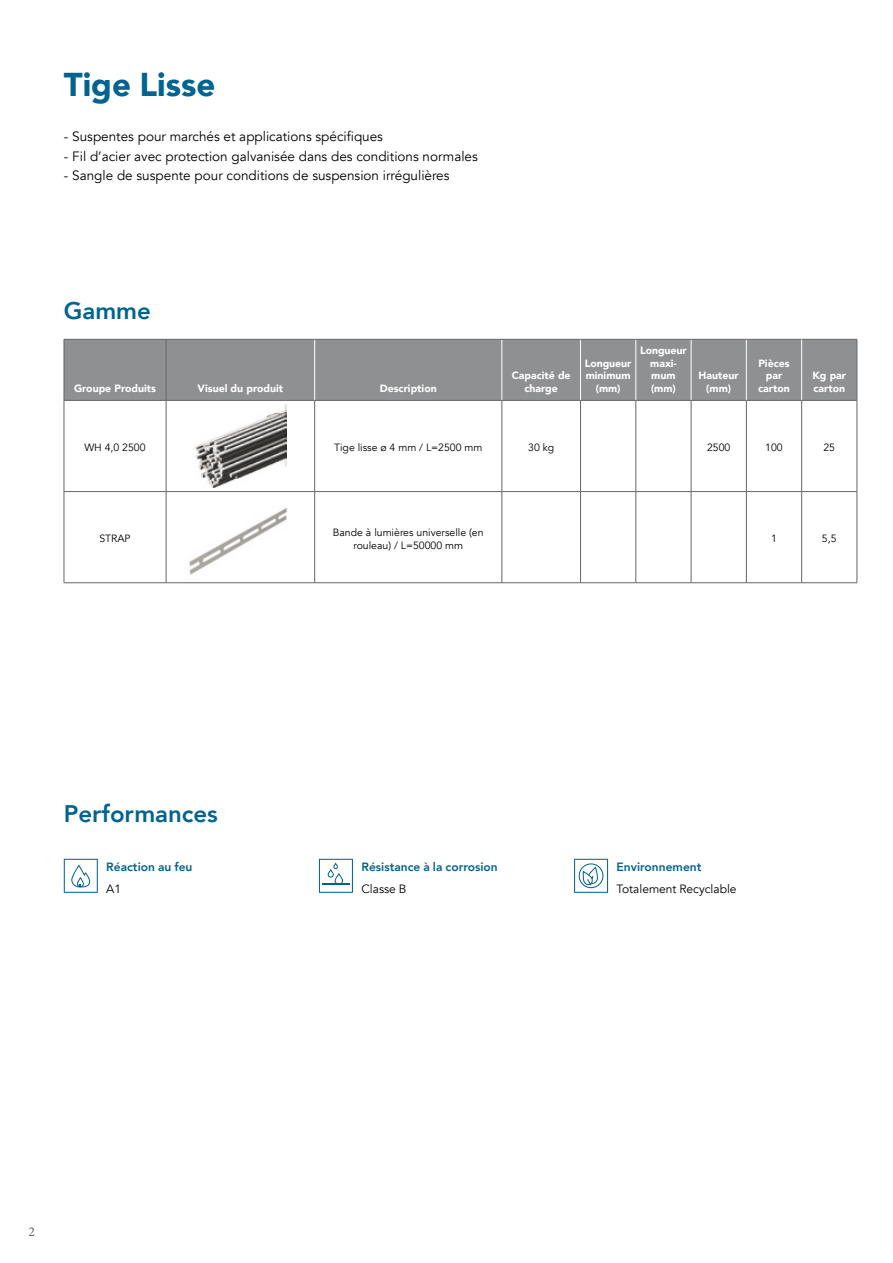
<style>
.page{position:relative;width:893px;height:1263px;background:#fff}
.page>*{position:absolute;margin:0;border:0;box-sizing:border-box;transform-origin:0 0}
.t1{font:900 33px "Avenir";color:#006390}
.t2{font:800 24px "Avenir";color:#006390}
.t3{font:13.5px "Avenir";color:#000}
.t4{font:13.5px "Minion Pro";color:#646567}
.t5{font:800 12px "Avenir";color:#006390}
.t6{font:12px "Avenir";color:#000}
.t7{font:900 10.5px/12.6px "Avenir";color:#fff;text-align:center}
.t8{font:10.5px/12.6px "Avenir";color:#000;text-align:center}
</style>
<div class="page">
<div style="left:65px;top:340px;width:792px;height:60px;background:#8f9092"></div>
<hr style="left:64px;top:401px;width:1px;height:90px;background:#646567">
<hr style="left:64px;top:492px;width:1px;height:90px;background:#646567">
<hr style="left:166px;top:401px;width:1px;height:90px;background:#646567">
<hr style="left:166px;top:492px;width:1px;height:90px;background:#646567">
<hr style="left:314px;top:401px;width:1px;height:90px;background:#646567">
<hr style="left:314px;top:492px;width:1px;height:90px;background:#646567">
<hr style="left:502px;top:401px;width:1px;height:90px;background:#646567">
<hr style="left:502px;top:492px;width:1px;height:90px;background:#646567">
<hr style="left:580px;top:401px;width:1px;height:90px;background:#646567">
<hr style="left:636px;top:401px;width:1px;height:90px;background:#646567">
<hr style="left:691px;top:401px;width:1px;height:90px;background:#646567">
<hr style="left:746px;top:401px;width:1px;height:90px;background:#646567">
<hr style="left:801px;top:401px;width:1px;height:90px;background:#646567">
<hr style="left:857px;top:401px;width:1px;height:90px;background:#646567">
<hr style="left:580px;top:492px;width:1px;height:90px;background:#646567">
<hr style="left:636px;top:492px;width:1px;height:90px;background:#646567">
<hr style="left:691px;top:492px;width:1px;height:90px;background:#646567">
<hr style="left:746px;top:492px;width:1px;height:90px;background:#646567">
<hr style="left:801px;top:492px;width:1px;height:90px;background:#646567">
<hr style="left:857px;top:492px;width:1px;height:90px;background:#646567">
<hr style="left:314px;top:339px;width:1px;height:61px;background:#fff">
<hr style="left:502px;top:339px;width:1px;height:61px;background:#fff">
<hr style="left:580px;top:339px;width:1px;height:61px;background:#fff">
<hr style="left:636px;top:339px;width:1px;height:61px;background:#fff">
<hr style="left:691px;top:339px;width:1px;height:61px;background:#fff">
<hr style="left:746px;top:339px;width:1px;height:61px;background:#fff">
<hr style="left:64px;top:582px;width:102px;height:1px;background:#646567">
<hr style="left:166px;top:582px;width:149px;height:1px;background:#646567">
<hr style="left:315px;top:582px;width:187px;height:1px;background:#646567">
<hr style="left:502px;top:582px;width:78px;height:1px;background:#646567">
<hr style="left:580px;top:582px;width:56px;height:1px;background:#646567">
<hr style="left:636px;top:582px;width:55px;height:1px;background:#646567">
<hr style="left:691px;top:582px;width:55px;height:1px;background:#646567">
<hr style="left:746px;top:582px;width:56px;height:1px;background:#646567">
<hr style="left:802px;top:582px;width:55px;height:1px;background:#646567">
<hr style="left:166px;top:339px;width:1px;height:61px;background:#646567">
<hr style="left:64px;top:339px;width:102px;height:1px;background:#646567">
<hr style="left:64px;top:339px;width:1px;height:61px;background:#646567">
<hr style="left:166px;top:339px;width:149px;height:1px;background:#646567">
<hr style="left:315px;top:339px;width:187px;height:1px;background:#646567">
<hr style="left:502px;top:339px;width:78px;height:1px;background:#646567">
<hr style="left:580px;top:339px;width:56px;height:1px;background:#646567">
<hr style="left:636px;top:339px;width:55px;height:1px;background:#646567">
<hr style="left:691px;top:339px;width:55px;height:1px;background:#646567">
<hr style="left:746px;top:339px;width:56px;height:1px;background:#646567">
<hr style="left:802px;top:339px;width:55px;height:1px;background:#646567">
<hr style="left:857px;top:339px;width:1px;height:61px;background:#646567">
<hr style="left:801px;top:339px;width:1px;height:61px;background:#fff">
<hr style="left:64px;top:400px;width:102px;height:1px;background:#646567">
<hr style="left:166px;top:400px;width:149px;height:1px;background:#646567">
<hr style="left:315px;top:400px;width:187px;height:1px;background:#646567">
<hr style="left:502px;top:400px;width:78px;height:1px;background:#646567">
<hr style="left:580px;top:400px;width:56px;height:1px;background:#646567">
<hr style="left:636px;top:400px;width:55px;height:1px;background:#646567">
<hr style="left:691px;top:400px;width:55px;height:1px;background:#646567">
<hr style="left:746px;top:400px;width:56px;height:1px;background:#646567">
<hr style="left:802px;top:400px;width:55px;height:1px;background:#646567">
<hr style="left:64px;top:491px;width:102px;height:1px;background:#646567">
<hr style="left:166px;top:491px;width:149px;height:1px;background:#646567">
<hr style="left:315px;top:491px;width:187px;height:1px;background:#646567">
<hr style="left:502px;top:491px;width:78px;height:1px;background:#646567">
<hr style="left:580px;top:491px;width:56px;height:1px;background:#646567">
<hr style="left:636px;top:491px;width:55px;height:1px;background:#646567">
<hr style="left:691px;top:491px;width:55px;height:1px;background:#646567">
<hr style="left:746px;top:491px;width:56px;height:1px;background:#646567">
<hr style="left:802px;top:491px;width:55px;height:1px;background:#646567">
<img style="left:194px;top:405px;width:93px;height:82px">
<img style="left:189px;top:507px;width:99px;height:68px">
<svg style="left:64px;top:859px;width:34px;height:34px"></svg>
<svg style="left:319px;top:859px;width:34px;height:34px"></svg>
<svg style="left:574px;top:859px;width:34px;height:34px"></svg>
<h1 class="t1" style="left:64px;top:56px;width:153px">Tige Lisse</h1>
<p class="t3" style="left:64px;top:129px;width:321px">- Suspentes pour marchés et applications spécifiques</p>
<p class="t3" style="left:64px;top:148px;width:416px">- Fil d’acier avec protection galvanisée dans des conditions normales</p>
<p class="t3" style="left:64px;top:168px;width:387px">- Sangle de suspente pour conditions de suspension irrégulières</p>
<h2 class="t2" style="left:64px;top:292px;width:89px">Gamme</h2>
<p class="t7" style="left:74px;top:382px;width:84px">Groupe Produits</p>
<p class="t7" style="left:198px;top:382px;width:87px">Visuel du produit</p>
<p class="t7" style="left:380px;top:382px;width:58px">Description</p>
<p class="t7" style="left:512px;top:369px;width:60px">Capacité de charge</p>
<p class="t7" style="left:585px;top:356px;width:48px">Longueur minimum (mm)</p>
<p class="t7" style="left:640px;top:344px;width:48px">Longueur maxi&shy;mum (mm)</p>
<p class="t7" style="left:699px;top:369px;width:42px">Hauteur (mm)</p>
<p class="t7" style="left:758px;top:356px;width:33px">Pièces par carton</p>
<p class="t7" style="left:812px;top:369px;width:35px;text-align:left">Kg par carton</p>
<p class="t8" style="left:84px;top:441px;width:63px">WH 4,0 2500</p>
<p class="t8" style="left:334px;top:441px;width:150px">Tige lisse ø 4 mm / L=2500 mm</p>
<p class="t8" style="left:528px;top:441px;width:28px">30 kg</p>
<p class="t8" style="left:707px;top:441px;width:25px">2500</p>
<p class="t8" style="left:765px;top:441px;width:19px">100</p>
<p class="t8" style="left:823px;top:441px;width:13px">25</p>
<p class="t8" style="left:99px;top:533px;width:33px">STRAP</p>
<p class="t8" style="left:333px;top:526px;width:152px">Bande à lumières universelle (en rouleau) / L=50000 mm</p>
<p class="t8" style="left:771px;top:533px;width:7px">1</p>
<p class="t8" style="left:822px;top:533px;width:16px">5,5</p>
<h2 class="t2" style="left:64px;top:795px;width:156px">Performances</h2>
<p class="t5" style="left:106px;top:857px;width:88px">Réaction au feu</p>
<p class="t6" style="left:106px;top:881px;width:16px">A1</p>
<p class="t5" style="left:361px;top:857px;width:138px">Résistance à la corrosion</p>
<p class="t6" style="left:361px;top:882px;width:46px">Classe B</p>
<p class="t5" style="left:617px;top:857px;width:86px">Environnement</p>
<p class="t6" style="left:617px;top:882px;width:122px">Totalement Recyclable</p>
<p class="t4" style="left:29px;top:1223px;width:8px">2</p>
</div>
